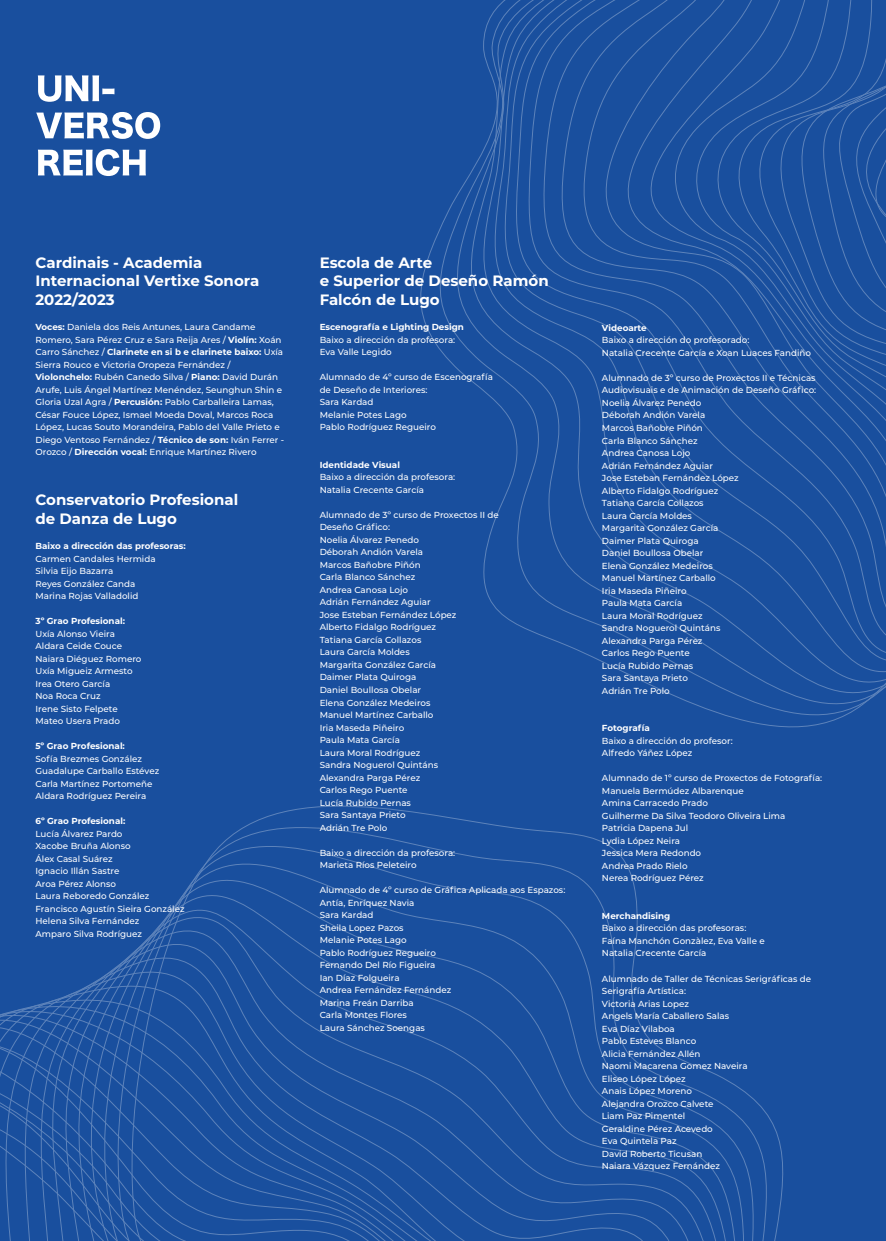
<style>
.page{position:relative;width:886px;height:1241px;background:#fff}
.page>*{position:absolute;margin:0;border:0;box-sizing:border-box;transform-origin:0 0}
.t1{font:700 15px/18.8px "Montserrat";color:#fff}
.t2{font:500 8.75px/12.5px "Montserrat";color:#fff}
.t3{font:700 8.75px "Montserrat";color:#fff}
.s1{font-weight:700}
</style>
<div class="page">
<div style="left:0;top:0;width:886px;height:1240px;background:#194f9e"></div>
<svg style="left:488px;top:5px;width:395px;height:699px"></svg>
<svg style="left:499px;top:0;width:387px;height:689px"></svg>
<svg style="left:512px;top:0;width:374px;height:669px"></svg>
<svg style="left:525px;top:0;width:361px;height:661px"></svg>
<svg style="left:535px;top:0;width:14px;height:621px"></svg>
<svg style="left:549px;top:0;width:133px;height:624px"></svg>
<svg style="left:568px;top:0;width:114px;height:623px"></svg>
<svg style="left:656px;top:0;width:26px;height:620px"></svg>
<svg style="left:682px;top:0;width:23px;height:628px"></svg>
<svg style="left:705px;top:0;width:19px;height:636px"></svg>
<svg style="left:724px;top:0;width:162px;height:641px"></svg>
<svg style="left:746px;top:0;width:23px;height:627px"></svg>
<svg style="left:769px;top:0;width:25px;height:638px"></svg>
<svg style="left:794px;top:0;width:92px;height:638px"></svg>
<svg style="left:814px;top:0;width:72px;height:618px"></svg>
<svg style="left:836px;top:0;width:50px;height:605px"></svg>
<svg style="left:175px;top:874px;width:586px;height:366px"></svg>
<svg style="left:167px;top:905px;width:584px;height:335px"></svg>
<svg style="left:156px;top:916px;width:576px;height:324px"></svg>
<svg style="left:143px;top:929px;width:567px;height:311px"></svg>
<svg style="left:127px;top:943px;width:560px;height:297px"></svg>
<svg style="left:105px;top:958px;width:557px;height:17px"></svg>
<svg style="left:92px;top:975px;width:591px;height:265px"></svg>
<svg style="left:555px;top:990px;width:118px;height:250px"></svg>
<svg style="left:578px;top:993px;width:81px;height:247px"></svg>
<svg style="left:555px;top:993px;width:23px;height:247px"></svg>
<svg style="left:531px;top:989px;width:24px;height:251px"></svg>
<svg style="left:520px;top:985px;width:11px;height:255px"></svg>
<svg style="left:68px;top:983px;width:452px;height:257px"></svg>
<svg style="left:492px;top:1005px;width:14px;height:235px"></svg>
<svg style="left:13px;top:995px;width:479px;height:245px"></svg>
<svg style="left:0;top:1011px;width:453px;height:229px"></svg>
<svg style="left:0;top:1042px;width:435px;height:198px"></svg>
<svg style="left:0;top:1055px;width:423px;height:185px"></svg>
<svg style="left:383px;top:1076px;width:23px;height:164px"></svg>
<svg style="left:0;top:1076px;width:383px;height:164px"></svg>
<svg style="left:38px;top:75px;width:76px;height:27px"></svg>
<svg style="left:36px;top:112px;width:124px;height:27px"></svg>
<svg style="left:38px;top:149px;width:108px;height:27px"></svg>
<h1 class="t1" style="left:35px;top:252px;width:225px">Cardinais - Academia<br>Internacional Vertixe Sonora<br>2022/2023</h1>
<p class="t2" style="left:35px;top:320px;width:250px"><span class="s1">Voces:</span> Daniela dos Reis Antunes, Laura Candame Romero, Sara Pérez Cruz e Sara Reija Ares / <span class="s1">Violín:</span> Xoán Carro Sánchez / <span class="s1">Clarinete en si b e clarinete baixo:</span> Uxía Sierra Rouco e Victoria Oropeza Fernández / <span class="s1">Violonchelo:</span> Rubén Canedo Silva / <span class="s1">Piano:</span> David Durán Arufe, Luis Ángel Martínez Menéndez, Seunghun Shin e Gloria Uzal Agra / <span class="s1">Percusión:</span> Pablo Carballeira Lamas, César Fouce López, Ismael Moeda Doval, Marcos Roca López, Lucas Souto Morandeira, Pablo del Valle Prieto e Diego Ventoso Fernández / <span class="s1">Técnico de son:</span> Iván Ferrer - Orozco / <span class="s1">Dirección vocal:</span> Enrique Martínez Rivero</p>
<h1 class="t1" style="left:35px;top:489px;width:204px">Conservatorio Profesional de Danza de Lugo</h1>
<p class="t3" style="left:35px;top:539px;width:152px">Baixo a dirección das profesoras:</p>
<p class="t2" style="left:35px;top:551px;width:122px">Carmen Candales Hermida<br>Silvia Eijo Bazarra<br>Reyes González Canda<br>Marina Rojas Valladolid</p>
<p class="t3" style="left:35px;top:614px;width:91px">3º Grao Profesional:</p>
<p class="t2" style="left:35px;top:627px;width:107px">Uxía Alonso Vieira<br>Aldara Ceide Couce<br>Naiara Diéguez Romero<br>Uxía Migueiz Armesto<br>Irea Otero García<br>Noa Roca Cruz<br>Irene Sisto Felpete<br>Mateo Usera Prado</p>
<p class="t3" style="left:35px;top:739px;width:91px">5º Grao Profesional:</p>
<p class="t2" style="left:35px;top:752px;width:125px">Sofía Brezmes González<br>Guadalupe Carballo Estévez<br>Carla Martínez Portomeñe<br>Aldara Rodríguez Pereira</p>
<p class="t3" style="left:35px;top:814px;width:91px">6º Grao Profesional:</p>
<p class="t2" style="left:35px;top:827px;width:151px">Lucía Álvarez Pardo<br>Xacobe Bruña Alonso<br>Álex Casal Suárez<br>Ignacio Illán Sastre<br>Aroa Pérez Alonso<br>Laura Reboredo González<br>Francisco Agustín Sieira González<br>Helena Silva Fernández<br>Amparo Silva Rodríguez</p>
<h1 class="t1" style="left:320px;top:252px;width:230px">Escola de Arte<br>e Superior de Deseño Ramón<br>Falcón de Lugo</h1>
<p class="t3" style="left:320px;top:321px;width:146px">Escenografía e Lighting Design</p>
<p class="t2" style="left:320px;top:333px;width:137px">Baixo a dirección da profesora:<br>Eva Valle Legido</p>
<p class="t2" style="left:320px;top:370px;width:175px">Alumnado de 4º curso de Escenografía de Deseño de Interiores:<br>Sara Kardad<br>Melanie Potes Lago<br>Pablo Rodríguez Regueiro</p>
<p class="t3" style="left:320px;top:458px;width:82px">Identidade Visual</p>
<p class="t2" style="left:320px;top:470px;width:137px">Baixo a dirección da profesora:<br>Natalia Crecente García</p>
<p class="t2" style="left:320px;top:508px;width:181px">Alumnado de 3º curso de Proxectos II de<br>Deseño Gráfico:<br>Noelia Álvarez Penedo<br>Déborah Andión Varela<br>Marcos Bañobre Piñón<br>Carla Blanco Sánchez<br>Andrea Canosa Lojo<br>Adrián Fernández Aguiar<br>Jose Esteban Fernández López<br>Alberto Fidalgo Rodríguez<br>Tatiana García Collazos<br>Laura García Moldes<br>Margarita González García<br>Daimer Plata Quiroga<br>Daniel Boullosa Obelar<br>Elena González Medeiros<br>Manuel Martínez Carballo<br>Iria Maseda Piñeiro<br>Paula Mata García<br>Laura Moral Rodríguez<br>Sandra Noguerol Quintáns<br>Alexandra Parga Pérez<br>Carlos Rego Puente<br>Lucía Rubido Pernas<br>Sara Santaya Prieto<br>Adrián Tre Polo</p>
<p class="t2" style="left:320px;top:845px;width:137px">Baixo a dirección da profesora:<br>Marieta Ríos Peleteiro</p>
<p class="t2" style="left:320px;top:883px;width:247px">Alumnado de 4º curso de Gráfica Aplicada aos Espazos:<br>Antía, Enríquez Navia<br>Sara Kardad<br>Sheila Lopez Pazos<br>Melanie Potes Lago<br>Pablo Rodríguez Regueiro<br>Fernando Del Río Figueira<br>Ian Díaz Folgueira<br>Andrea Fernández Fernández<br>Marina Freán Darriba<br>Carla Montes Flores<br>Laura Sánchez Soengas</p>
<p class="t3" style="left:602px;top:321px;width:46px">Videoarte</p>
<p class="t2" style="left:602px;top:333px;width:211px">Baixo a dirección do profesorado:<br>Natalia Crecente García e Xoan Luaces Fandiño</p>
<p class="t2" style="left:602px;top:371px;width:216px">Alumnado de 3º curso de Proxectos II e Técnicas<br>Audiovisuais e de Animación de Deseño Gráfico:<br>Noelia Álvarez Penedo<br>Déborah Andión Varela<br>Marcos Bañobre Piñón<br>Carla Blanco Sánchez<br>Andrea Canosa Lojo<br>Adrián Fernández Aguiar<br>Jose Esteban Fernández López<br>Alberto Fidalgo Rodríguez<br>Tatiana García Collazos<br>Laura García Moldes<br>Margarita González García<br>Daimer Plata Quiroga<br>Daniel Boullosa Obelar<br>Elena González Medeiros<br>Manuel Martínez Carballo<br>Iria Maseda Piñeiro<br>Paula Mata García<br>Laura Moral Rodríguez<br>Sandra Noguerol Quintáns<br>Alexandra Parga Pérez<br>Carlos Rego Puente<br>Lucía Rubido Pernas<br>Sara Santaya Prieto<br>Adrián Tre Polo</p>
<p class="t3" style="left:602px;top:721px;width:49px">Fotografía</p>
<p class="t2" style="left:602px;top:734px;width:132px">Baixo a dirección do profesor:<br>Alfredo Yáñez López</p>
<p class="t2" style="left:602px;top:771px;width:222px">Alumnado de 1º curso de Proxectos de Fotografía:<br>Manuela Bermúdez Albarenque<br>Amina Carracedo Prado<br>Guilherme Da Silva Teodoro Oliveira Lima<br>Patricia Dapena Jul<br>Lydia López Neira<br>Jessica Mera Redondo<br>Andrea Prado Rielo<br>Nerea Rodríguez Pérez</p>
<p class="t3" style="left:602px;top:909px;width:70px">Merchandising</p>
<p class="t2" style="left:602px;top:921px;width:164px">Baixo a dirección das profesoras:<br>Faína Manchón Gonzàlez, Eva Valle e<br>Natalia Crecente García</p>
<p class="t2" style="left:602px;top:971px;width:211px">Alumnado de Taller de Técnicas Serigráficas de<br>Serigrafía Artística:<br>Victoria Arias Lopez<br>Angels María Caballero Salas<br>Eva Díaz Vilaboa<br>Pablo Esteves Blanco<br>Alicia Fernández Allén<br>Naomi Macarena Gomez Naveira<br>Eliseo López López<br>Anais López Moreno<br>Alejandra Orozco Calvete<br>Liam Paz Pimentel<br>Geraldine Pérez Acevedo<br>Eva Quintela Paz<br>David Roberto Ticusan<br>Naiara Vázquez Fernández</p>
</div>
